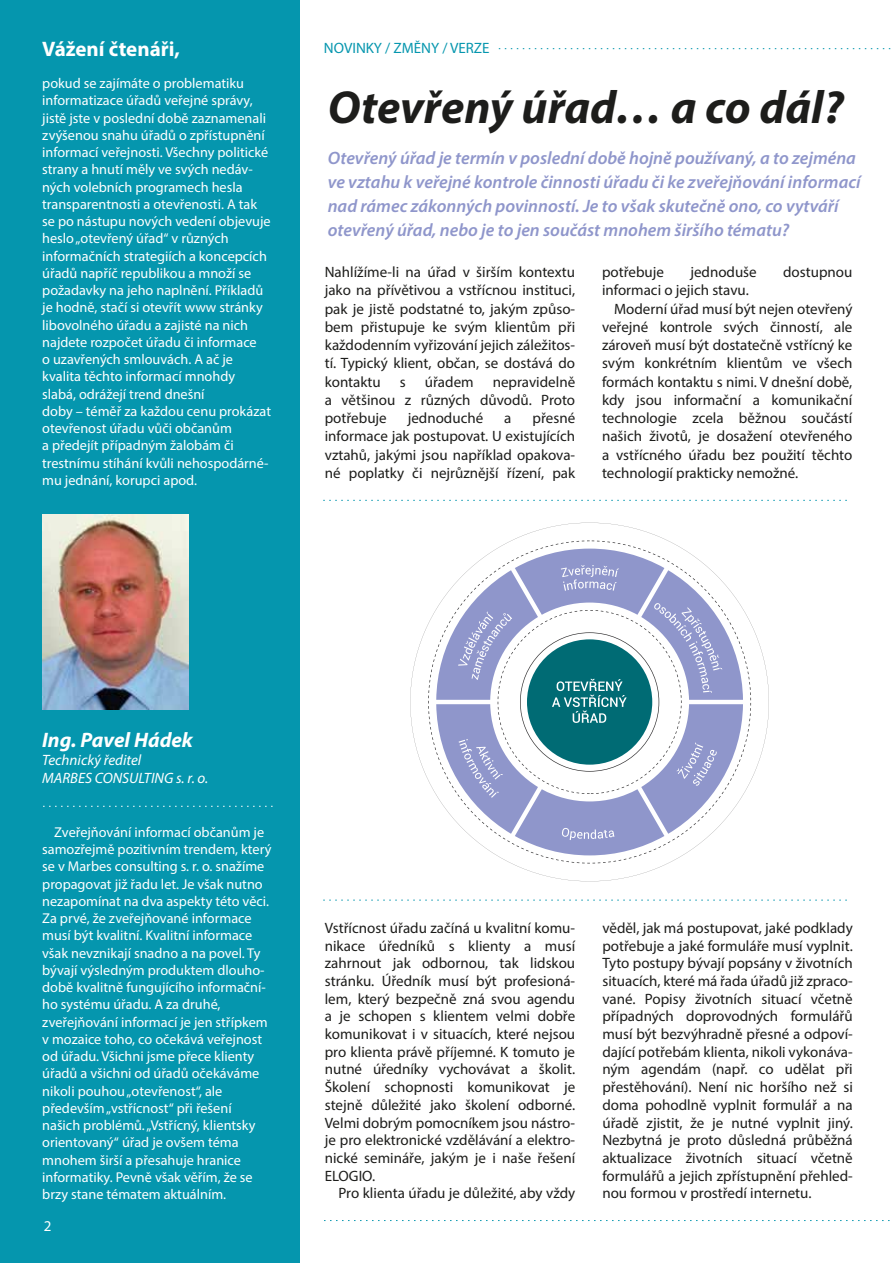
<style>
.page{position:relative;width:893px;height:1263px;background:#fff}
.page>*{position:absolute;margin:0;border:0;box-sizing:border-box;transform-origin:0 0}
.t1{font:italic 700 46.5px "Myriad Pro";color:#1d1d1b}
.t2{font:700 21px "Myriad Pro";color:#fff}
.t3{font:italic 700 21px "Myriad Pro";color:#fff}
.t4{font:italic 600 18px/24px "Myriad Pro";color:#8f96cb}
.t5{font:15px/17.7px "Myriad Pro";color:#1d1d1b;text-align:justify}
.t6{font:italic 15px/18px "Myriad Pro";color:#fff}
.t7{font:15px "Myriad Pro";color:#0596ae}
.t8{font:15px "Myriad Pro";color:#fff}
.t9{font:14.25px/17.2px "Myriad Pro";color:#fff}
</style>
<div class="page">
<div style="left:0;top:0;width:299px;height:1263px;background:#0596ae"></div>
<svg style="left:499px;top:48px;width:392px;height:1px"></svg>
<svg style="left:324px;top:1220px;width:566px;height:1px"></svg>
<svg style="left:43px;top:806px;width:230px;height:1px"></svg>
<svg style="left:410px;top:523px;width:359px;height:358px"></svg>
<svg style="left:428px;top:540px;width:323px;height:323px"></svg>
<svg style="left:436px;top:549px;width:307px;height:306px"></svg>
<svg style="left:323px;top:500px;width:524px;height:1px"></svg>
<img style="left:42px;top:514px;width:146px;height:195px">
<svg style="left:323px;top:900px;width:524px;height:1px"></svg>
<h2 class="t2" style="left:42px;top:35px;width:139px">Vážení čtenáři,</h2>
<p class="t9" style="left:42px;top:74px;width:230px">pokud se zajímáte o problematiku informatizace úřadů veřejné správy, jistě jste v poslední době zaznamenali zvýšenou snahu úřadů o zpřístupnění informací veřejnosti. Všechny politické strany a hnutí měly ve svých nedáv&shy;ných volebních programech hesla transparentnosti a otevřenosti. A tak se po nástupu nových vedení objevuje heslo „otevřený úřad“ v různých informačních strategiích a koncepcích úřadů napříč republikou a množí se požadavky na jeho naplnění. Příkladů je hodně, stačí si otevřít www stránky libovolného úřadu a zajisté na nich najdete rozpočet úřadu či informace<br>o uzavřených smlouvách. A ač je kvalita těchto informací mnohdy slabá, odrážejí trend dnešní<br>doby – téměř za každou cenu prokázat otevřenost úřadu vůči občanům<br>a předejít případným žalobám či trestnímu stíhání kvůli nehospodárné&shy;mu jednání, korupci apod.</p>
<p class="t7" style="left:324px;top:39px;width:167px">NOVINKY / ZMĚNY / VERZE</p>
<h1 class="t1" style="left:328px;top:77px;width:518px">Otevřený úřad… a co dál?</h1>
<p class="t4" style="left:328px;top:146px;width:534px">Otevřený úřad je termín v poslední době hojně používaný, a to zejména ve vztahu k veřejné kontrole činnosti úřadu či ke zveřejňování informací nad rámec zákonných povinností. Je to však skutečně ono, co vytváří otevřený úřad, nebo je to jen součást mnohem širšího tématu?</p>
<p class="t5" style="left:325px;top:263px;width:252px;line-height:18.3px">Nahlížíme-li na úřad v širším kontextu jako na přívětivou a vstřícnou instituci, pak je jistě podstatné to, jakým způso&shy;bem přistupuje ke svým klientům při každodenním vyřizování jejich záležitos&shy;tí. Typický klient, občan, se dostává do kontaktu</p>
<p class="t5" style="left:325px;top:372px;width:252px;line-height:18.3px;text-indent:168px">nepravidelně a většinou z různých důvodů. Proto potřebuje</p>
<p class="t5" style="left:400px;top:372px;width:7px">s</p>
<p class="t5" style="left:425px;top:372px;width:50px">úřadem</p>
<p class="t5" style="left:408px;top:409px;width:77px">jednoduché</p>
<p class="t5" style="left:504px;top:409px;width:9px">a</p>
<p class="t5" style="left:325px;top:409px;width:252px;line-height:18.3px;text-indent:208px">přesné informace jak postupovat. U existujících vztahů, jakými jsou například opakova&shy;né poplatky či nejrůznější řízení, pak</p>
<p class="t5" style="left:602px;top:263px;width:63px">potřebuje</p>
<p class="t5" style="left:690px;top:263px;width:68px">jednoduše</p>
<p class="t5" style="left:783px;top:263px;width:71px">dostupnou</p>
<p class="t5" style="left:602px;top:281px;width:148px">informaci o jejich stavu.</p>
<p class="t5" style="left:614px;top:299px;width:240px">Moderní úřad musí být nejen otevřený</p>
<p class="t5" style="left:602px;top:318px;width:252px">veřejné kontrole svých činností, ale</p>
<p class="t5" style="left:602px;top:336px;width:252px">zároveň musí být dostatečně vstřícný ke</p>
<p class="t5" style="left:602px;top:354px;width:252px">svým konkrétním klientům ve všech</p>
<p class="t5" style="left:602px;top:372px;width:252px">formách kontaktu s nimi. V dnešní době,</p>
<p class="t5" style="left:602px;top:391px;width:252px">kdy jsou informační a komunikační</p>
<p class="t5" style="left:602px;top:409px;width:252px">technologie zcela běžnou součástí</p>
<p class="t5" style="left:602px;top:427px;width:252px">našich životů, je dosažení otevřeného</p>
<p class="t5" style="left:602px;top:445px;width:252px">a vstřícného úřadu bez použití těchto</p>
<p class="t5" style="left:602px;top:464px;width:198px">technologií prakticky nemožné.</p>
<h2 class="t3" style="left:42px;top:726px;width:152px">Ing. Pavel Hádek</h2>
<p class="t6" style="left:42px;top:750px;width:168px">Technický ředitel<br>MARBES CONSULTING s. r. o.</p>
<p class="t9" style="left:42px;top:823px;width:231px;text-indent:12px">Zveřejňování informací občanům je samozřejmě pozitivním trendem, který se v Marbes consulting s. r. o. snažíme propagovat již řadu let. Je však nutno nezapomínat na dva aspekty této věci.<br>Za prvé, že zveřejňované informace musí být kvalitní. Kvalitní informace však nevznikají snadno a na povel. Ty bývají výsledným produktem dlouho&shy;době kvalitně fungujícího informační&shy;ho systému úřadu. A za druhé, zveřejňování informací je jen střípkem v mozaice toho, co očekává veřejnost od úřadu. Všichni jsme přece klienty úřadů a všichni od úřadů očekáváme nikoli pouhou „otevřenost“, ale především „vstřícnost“ při řešení našich problémů. „Vstřícný, klientsky orientovaný“ úřad je ovšem téma mnohem širší a přesahuje hranice informatiky. Pevně však věřím, že se brzy stane tématem aktuálním.</p>
<p class="t8" style="left:44px;top:1216px;width:9px">2</p>
<p class="t5" style="left:325px;top:919px;width:252px">Vstřícnost úřadu začíná u kvalitní komu&shy;nikace úředníků s klienty a musí zahrnout jak odbornou, tak lidskou stránku. Úředník musí být profesioná&shy;lem, který bezpečně zná svou agendu a je schopen s klientem velmi dobře komunikovat i v situacích, které nejsou pro klienta právě příjemné. K tomuto je nutné úředníky vychovávat a školit.<br>Školení schopnosti komunikovat je stejně důležité jako školení odborné.<br>Velmi dobrým pomocníkem jsou nástro&shy;je pro elektronické vzdělávání a elektro&shy;nické semináře, jakým je i naše řešení ELOGIO.</p>
<p class="t5" style="left:338px;top:1184px;width:238px">Pro klienta úřadu je důležité, aby vždy</p>
<p class="t5" style="left:602px;top:919px;width:252px">věděl, jak má postupovat, jaké podklady potřebuje a jaké formuláře musí vyplnit.<br>Tyto postupy bývají popsány v životních situacích, které má řada úřadů již zpraco&shy;vané. Popisy životních situací včetně případných doprovodných formulářů musí být bezvýhradně přesné a odpoví&shy;dající potřebám klienta, nikoli vykonáva&shy;ným agendám (např. co udělat při přestěhování). Není nic horšího než si doma pohodlně vyplnit formulář a na úřadě zjistit, že je nutné vyplnit jiný.<br>Nezbytná je proto důsledná průběžná aktualizace životních situací včetně formulářů a jejich zpřístupnění přehled&shy;nou formou v prostředí internetu.</p>
</div>
